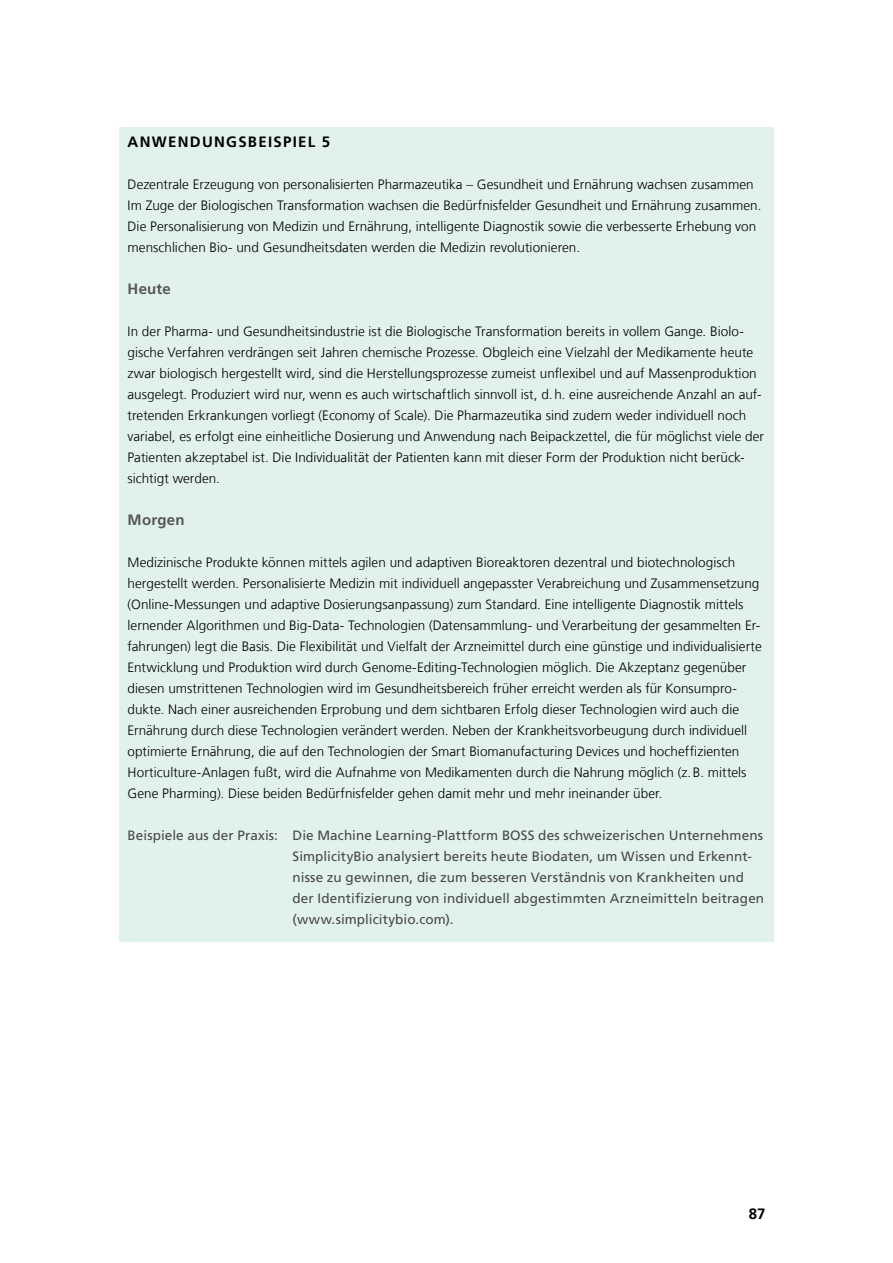
<style>
.page{position:relative;width:893px;height:1263px;background:#fff}
.page>*{position:absolute;margin:0;border:0;box-sizing:border-box;transform-origin:0 0}
.Überschrift_3__ohne{font:700 15px "Frutiger LT Com";letter-spacing:.085em;color:#000}
.Zwischenüberschrift{font:700 15px "Frutiger LT Com";letter-spacing:.015em;color:#565655}
.Fließtext{font:300 13.5px/21px "Frutiger LT Com";letter-spacing:.005em;color:#000}
.Fließtext_m__Einrück{font:13.5px/21px "Frutiger LT Com";letter-spacing:.005em;color:#484847}
</style>
<div class="page">
<div style="left:119px;top:128px;width:655px;height:814px;background:#e1f2ee"></div>
<p class="Überschrift_3__ohne" style="left:128px;top:133px;width:204px">ANWENDUNGSBEISPIEL 5</p>
<p class="Fließtext" style="left:128px;top:174px;width:628px">Dezentrale Erzeugung von personalisierten Pharmazeutika – Gesundheit und Ernährung wachsen zusammen</p>
<p class="Fließtext" style="left:128px;top:195px;width:635px">Im Zuge der Biologischen Transformation wachsen die Bedürfnisfelder Gesundheit und Ernährung zusammen.<br>Die Personalisierung von Medizin und Ernährung, intelligente Diagnostik sowie die verbesserte Erhebung von menschlichen Bio- und Gesundheitsdaten werden die Medizin revolutionieren.</p>
<p class="Zwischenüberschrift" style="left:128px;top:280px;width:45px">Heute</p>
<p class="Fließtext" style="left:128px;top:321px;width:638px">In der Pharma- und Gesundheitsindustrie ist die Biologische Transformation bereits in vollem Gange. Biolo&shy;gische Verfahren verdrängen seit Jahren chemische Prozesse. Obgleich eine Vielzahl der Medikamente heute zwar biologisch hergestellt wird, sind die Herstellungsprozesse zumeist unflexibel und auf Massenproduktion ausgelegt. Produziert wird nur, wenn es auch wirtschaftlich sinnvoll ist, d.h. eine ausreichende Anzahl an auf&shy;tretenden Erkrankungen vorliegt (Economy of Scale). Die Pharmazeutika sind zudem weder individuell noch variabel, es erfolgt eine einheitliche Dosierung und Anwendung nach Beipackzettel, die für möglichst viele der Patienten akzeptabel ist. Die Individualität der Patienten kann mit dieser Form der Produktion nicht berück&shy;sichtigt werden.</p>
<p class="Zwischenüberschrift" style="left:128px;top:511px;width:59px">Morgen</p>
<p class="Fließtext" style="left:128px;top:552px;width:636px">Medizinische Produkte können mittels agilen und adaptiven Bioreaktoren dezentral und biotechnologisch hergestellt werden. Personalisierte Medizin mit individuell angepasster Verabreichung und Zusammensetzung (Online-Messungen und adaptive Dosierungsanpassung) zum Standard. Eine intelligente Diagnostik mittels lernender Algorithmen und Big-Data- Technologien (Datensammlung- und Verarbeitung der gesammelten Er&shy;fahrungen) legt die Basis. Die Flexibilität und Vielfalt der Arzneimittel durch eine günstige und individualisierte Entwicklung und Produktion wird durch Genome-Editing-Technologien möglich. Die Akzeptanz gegenüber diesen umstrittenen Technologien wird im Gesundheitsbereich früher erreicht werden als für Konsumpro&shy;dukte. Nach einer ausreichenden Erprobung und dem sichtbaren Erfolg dieser Technologien wird auch die Ernährung durch diese Technologien verändert werden. Neben der Krankheitsvorbeugung durch individuell optimierte Ernährung, die auf den Technologien der Smart Biomanufacturing Devices und hocheffizienten Horticulture-Anlagen fußt, wird die Aufnahme von Medikamenten durch die Nahrung möglich (z.B. mittels Gene Pharming). Diese beiden Bedürfnisfelder gehen damit mehr und mehr ineinander über.</p>
<p class="Fließtext_m__Einrück" style="left:293px;top:825px;width:473px;text-indent:-165px">Beispiele aus der Praxis: Die Machine Learning-Plattform BOSS des schweizerischen Unternehmens SimplicityBio analysiert bereits heute Biodaten, um Wissen und Erkennt&shy;nisse zu gewinnen, die zum besseren Verständnis von Krankheiten und der Identifizierung von individuell abgestimmten Arzneimitteln beitragen (www.simplicitybio.com).</p>
<p class="Überschrift_3__ohne" style="left:749px;top:1204px;width:18px">87</p>
</div>
